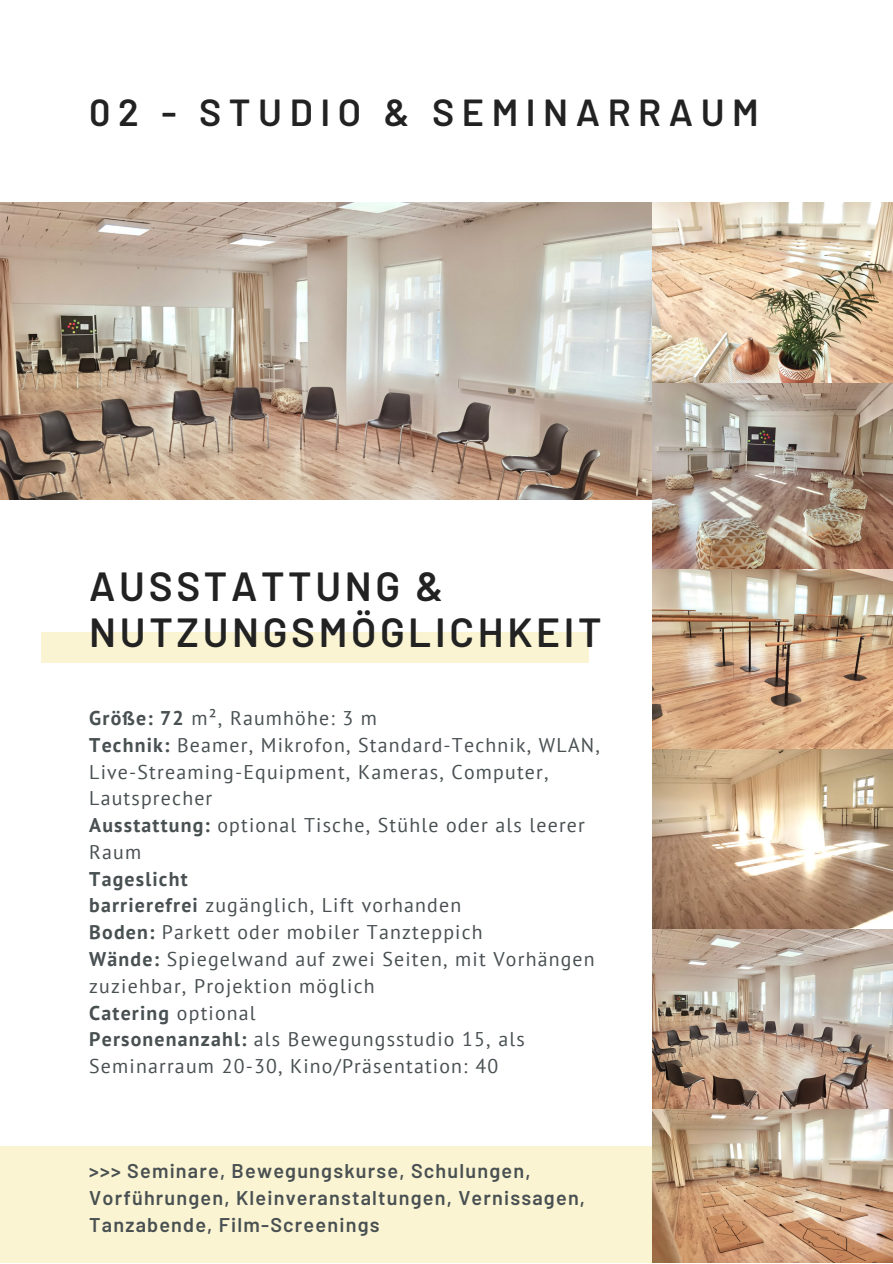
<style>
.page{position:relative;width:893px;height:1264px;background:#fff}
.page>*{position:absolute;margin:0;border:0;box-sizing:border-box;transform-origin:0 0}
.t1{font:600 40.65px/46px "Barlow";letter-spacing:.09em;color:#222}
.t2{font:600 37.65px "Barlow";letter-spacing:.2em;color:#222}
.t3{font:19.8px/26.7px "PT Sans";letter-spacing:.06em;color:#495052}
.t4{font:600 19.8px/26.7px "Barlow";letter-spacing:.06em;color:#495052}
.s1{font-weight:700}
</style>
<div class="page">
<div style="left:41px;top:633px;width:548px;height:29px;background:#faf4d2"></div>
<div style="left:0;top:1146px;width:892px;height:116px;background:#faf4d2"></div>
<img style="left:0;top:202px;width:652px;height:297px">
<img style="left:652px;top:202px;width:240px;height:1060px">
<h2 class="t2" style="left:89px;top:88px;width:671px">02 - STUDIO &amp; SEMINARRAUM</h2>
<h1 class="t1" style="left:89px;top:561px;width:514px">AUSSTATTUNG &amp;<br>NUTZUNGSMÖGLICHKEIT</h1>
<p class="t3" style="left:89px;top:704px;width:512px"><span class="s1">Größe: 72</span> m², Raumhöhe: 3 m<br><span class="s1">Technik:</span> Beamer, Mikrofon, Standard-Technik, WLAN, Live-Streaming-Equipment, Kameras, Computer, Lautsprecher<br><span class="s1">Ausstattung:</span> optional Tische, Stühle oder als leerer Raum</p>
<p class="t3" style="left:89px;top:865px;width:507px"><span class="s1">Tageslicht<br>barrierefrei</span> zugänglich, Lift vorhanden<br><span class="s1">Boden:</span> Parkett oder mobiler Tanzteppich<br><span class="s1">Wände:</span> Spiegelwand auf zwei Seiten, mit Vorhängen zuziehbar, Projektion möglich<br><span class="s1">Catering</span> optional<br><span class="s1">Personenanzahl:</span> als Bewegungsstudio 15, als Seminarraum 20-30, Kino/Präsentation: 40</p>
<p class="t4" style="left:89px;top:1156px;width:497px">&gt;&gt;&gt; Seminare, Bewegungskurse, Schulungen,<br>Vorführungen, Kleinveranstaltungen, Vernissagen,<br>Tanzabende, Film-Screenings</p>
</div>
